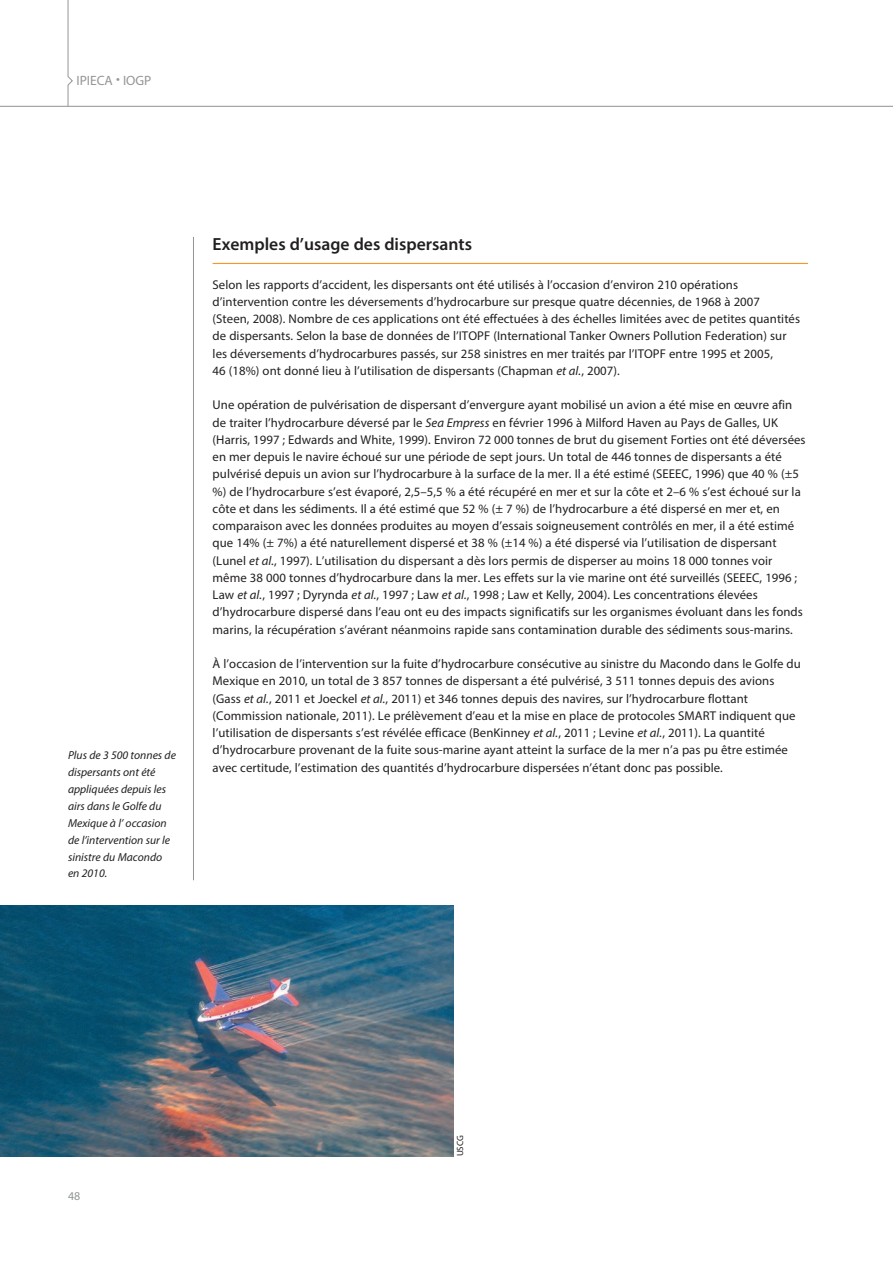
<style>
.page{position:relative;width:893px;height:1263px;background:#fff}
.page>*{position:absolute;margin:0;border:0;box-sizing:border-box;transform-origin:0 0}
.t1{font:600 17.7px "Myriad Pro";color:#231f20}
.t2{font:13.5px "Myriad Pro";color:#939598}
.t3{font:12.75px/17.2px "Myriad Pro";letter-spacing:.005em;color:#231f20}
.t4{font:12px "Myriad Pro";color:#939598}
.t5{font:italic 11.7px/17px "Myriad Pro";color:#231f20}
.t6{font:9px "Myriad Pro";color:#231f20}
.s1{font-style:italic}
</style>
<div class="page">
<hr style="left:213px;top:263px;width:595px;height:1px;background:#f79727">
<hr style="left:0;top:106px;width:893px;height:1px;background:#939598">
<svg style="left:67px;top:0;width:6px;height:107px"></svg>
<hr style="left:193px;top:237px;width:1px;height:643px;background:#939598">
<img style="left:0;top:906px;width:454px;height:250px">
<p class="t2" style="left:77px;top:75px;width:76px">IPIECA • IOGP</p>
<p class="t5" style="left:68px;top:748px;width:109px">Plus de 3 500 tonnes de dispersants ont été appliquées depuis les airs dans le Golfe du<br>Mexique à l’ occasion de l’intervention sur le sinistre du Macondo en 2010.</p>
<h1 class="t1" style="left:213px;top:238px;width:261px">Exemples d’usage des dispersants</h1>
<p class="t3" style="left:213px;top:277px;width:589px">Selon les rapports d’accident, les dispersants ont été utilisés à l’occasion d’environ 210 opérations d’intervention contre les déversements d’hydrocarbure sur presque quatre décennies, de 1968 à 2007 (Steen, 2008). Nombre de ces applications ont été effectuées à des échelles limitées avec de petites quantités de dispersants. Selon la base de données de l’ITOPF (International Tanker Owners Pollution Federation) sur les déversements d’hydrocarbures passés, sur 258 sinistres en mer traités par l’ITOPF entre 1995 et 2005,<br>46 (18%) ont donné lieu à l’utilisation de dispersants (Chapman <span class="s1">et al.</span>, 2007).</p>
<p class="t3" style="left:213px;top:397px;width:594px">Une opération de pulvérisation de dispersant d’envergure ayant mobilisé un avion a été mise en œuvre afin de traiter l’hydrocarbure déversé par le <span class="s1">Sea Empress</span> en février 1996 à Milford Haven au Pays de Galles, UK (Harris, 1997 ; Edwards and White, 1999). Environ 72 000 tonnes de brut du gisement Forties ont été déversées en mer depuis le navire échoué sur une période de sept jours. Un total de 446 tonnes de dispersants a été pulvérisé depuis un avion sur l’hydrocarbure à la surface de la mer. Il a été estimé (SEEEC, 1996) que 40 % (±5 %) de l’hydrocarbure s’est évaporé, 2,5–5,5 % a été récupéré en mer et sur la côte et 2–6 % s’est échoué sur la côte et dans les sédiments. Il a été estimé que 52 % (± 7 %) de l’hydrocarbure a été dispersé en mer et, en comparaison avec les données produites au moyen d’essais soigneusement contrôlés en mer, il a été estimé que 14% (± 7%) a été naturellement dispersé et 38 % (±14 %) a été dispersé via l’utilisation de dispersant (Lunel <span class="s1">et al.</span>, 1997). L’utilisation du dispersant a dès lors permis de disperser au moins 18 000 tonnes voir même 38 000 tonnes d’hydrocarbure dans la mer. Les effets sur la vie marine ont été surveillés (SEEEC, 1996 ; Law <span class="s1">et al.</span>, 1997 ; Dyrynda <span class="s1">et al.</span>, 1997 ; Law <span class="s1">et al.</span>, 1998 ; Law et Kelly, 2004). Les concentrations élevées d’hydrocarbure dispersé dans l’eau ont eu des impacts significatifs sur les organismes évoluant dans les fonds marins, la récupération s’avérant néanmoins rapide sans contamination durable des sédiments sous-marins.</p>
<p class="t3" style="left:213px;top:656px;width:590px">À l’occasion de l’intervention sur la fuite d’hydrocarbure consécutive au sinistre du Macondo dans le Golfe du Mexique en 2010, un total de 3 857 tonnes de dispersant a été pulvérisé, 3 511 tonnes depuis des avions (Gass <span class="s1">et al.</span>, 2011 et Joeckel <span class="s1">et al.</span>, 2011) et 346 tonnes depuis des navires, sur l’hydrocarbure flottant (Commission nationale, 2011). Le prélèvement d’eau et la mise en place de protocoles SMART indiquent que l’utilisation de dispersants s’est révélée efficace (BenKinney <span class="s1">et al.</span>, 2011 ; Levine <span class="s1">et al.</span>, 2011). La quantité d’hydrocarbure provenant de la fuite sous-marine ayant atteint la surface de la mer n’a pas pu être estimée avec certitude, l’estimation des quantités d’hydrocarbure dispersées n’étant donc pas possible.</p>
<p class="t4" style="left:68px;top:1191px;width:14px">48</p>
<p class="t6" style="left:457px;top:1156px;width:23px;rotate:-90deg">USCG</p>
</div>
